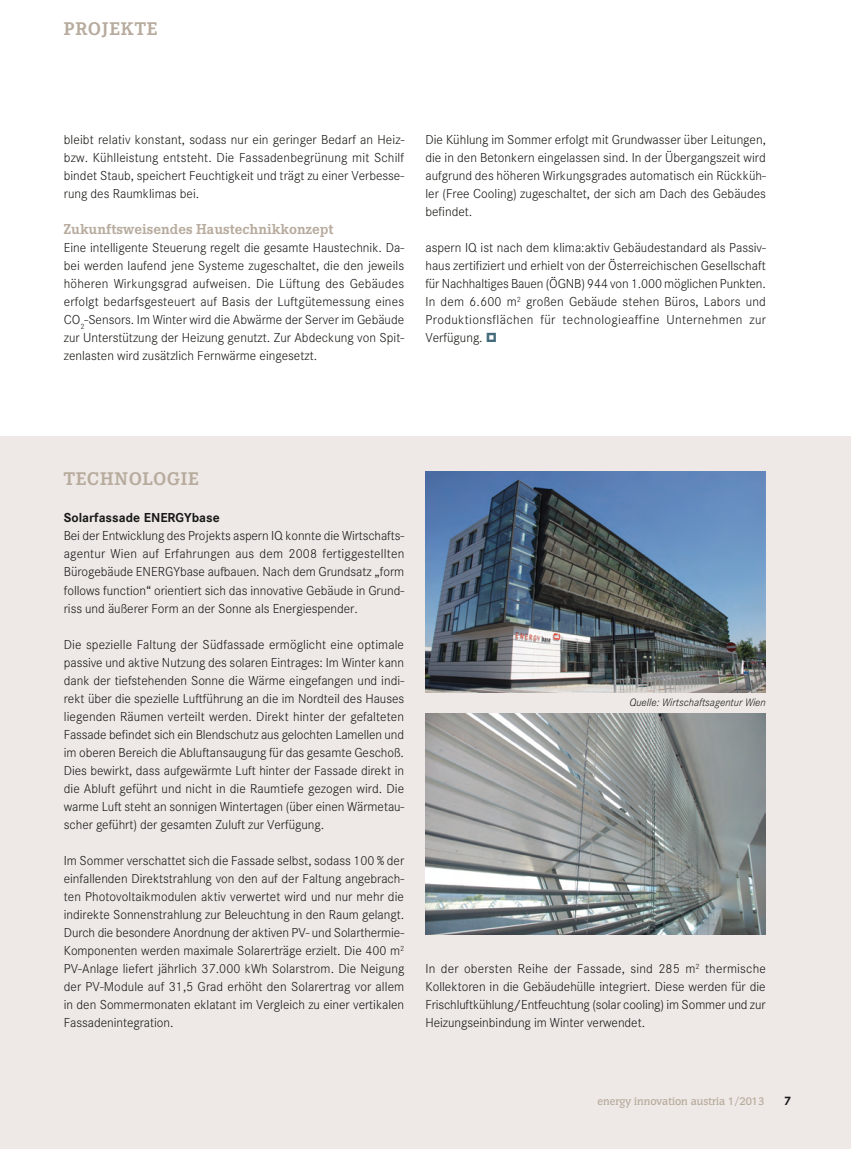
<style>
.page{position:relative;width:851px;height:1149px;background:#fff}
.page>*{position:absolute;margin:0;border:0;box-sizing:border-box;transform-origin:0 0}
.Kapitel{font:700 18px "Corporate EBQ";letter-spacing:.05em;color:#b7ab9d}
.Fliess_Zwischentitel{font:700 15px "Corporate E";color:#b7ab9d}
.Fliesstext{font:300 12.75px/18px "Corporate SBQ";color:#181816;text-align:justify}
.Fliesstext-2{font:700 12.75px "Corporate SBQ";color:#181816}
.t1{font:700 12px "Corporate SBQ";color:#181816}
.t2{font:500 10.5px "Congress";color:#b7ab9d}
.Bild_Quelle{font:italic 300 10.5px "Corporate SBQ";color:#181816}
</style>
<div class="page">
<div style="left:0;top:436px;width:850px;height:712px;background:#eee9e6"></div>
<img style="left:425px;top:713px;width:340px;height:221px">
<img style="left:425px;top:471px;width:340px;height:221px">
<hr style="left:0;top:0;width:1px;height:201px;background:#ececed">
<hr style="left:0;top:222px;width:1px;height:214px;background:#ececed">
<p class="Kapitel" style="left:64px;top:18px;width:95px">PROJEKTE</p>
<p class="Fliesstext" style="left:64px;top:131px;width:342px">bleibt relativ konstant, sodass nur ein geringer Bedarf an Heiz&shy;bzw. Kühlleistung entsteht. Die Fassadenbegrünung mit Schilf bindet Staub, speichert Feuchtigkeit und trägt zu einer Verbesse&shy;rung des Raumklimas bei.</p>
<p class="Fliess_Zwischentitel" style="left:64px;top:221px;width:271px">Zukunftsweisendes Haustechnikkonzept</p>
<p class="Fliesstext" style="left:64px;top:239px;width:342px">Eine intelligente Steuerung regelt die gesamte Haustechnik. Da&shy;bei werden laufend jene Systeme zugeschaltet, die den jeweils höheren Wirkungsgrad aufweisen. Die Lüftung des Gebäudes erfolgt bedarfsgesteuert auf Basis der Luftgütemessung eines CO<sub>2</sub>-Sensors. Im Winter wird die Abwärme der Server im Gebäude zur Unterstützung der Heizung genutzt. Zur Abdeckung von Spit&shy;zenlasten wird zusätzlich Fernwärme eingesetzt.</p>
<p class="Fliesstext" style="left:425px;top:131px;width:342px">Die Kühlung im Sommer erfolgt mit Grundwasser über Leitungen, die in den Betonkern eingelassen sind. In der Übergangszeit wird aufgrund des höheren Wirkungsgrades automatisch ein Rückküh&shy;ler (Free Cooling) zugeschaltet, der sich am Dach des Gebäudes befindet.</p>
<p class="Fliesstext" style="left:425px;top:239px;width:342px">aspern IQ ist nach dem klima:aktiv Gebäudestandard als Passiv&shy;haus zertifiziert und erhielt von der Österreichischen Gesellschaft für Nachhaltiges Bauen (ÖGNB) 944 von 1.000 möglichen Punkten.<br>In dem 6.600 m<sup>2</sup> großen Gebäude stehen Büros, Labors und Produktionsflächen für technologieaffine Unternehmen zur Verfügung.</p>
<p class="Kapitel" style="left:64px;top:468px;width:136px">TECHNOLOGIE</p>
<p class="Fliesstext-2" style="left:64px;top:510px;width:157px">Solarfassade ENERGYbase</p>
<p class="Fliesstext" style="left:64px;top:527px;width:342px">Bei der Entwicklung des Projekts aspern IQ konnte die Wirtschafts&shy;agentur Wien auf Erfahrungen aus dem 2008 fertiggestellten Bürogebäude ENERGYbase aufbauen. Nach dem Grundsatz „form follows function“ orientiert sich das innovative Gebäude in Grund&shy;riss und äußerer Form an der Sonne als Energiespender.</p>
<p class="Fliesstext" style="left:64px;top:635px;width:342px">Die spezielle Faltung der Südfassade ermöglicht eine optimale passive und aktive Nutzung des solaren Eintrages: Im Winter kann dank der tiefstehenden Sonne die Wärme eingefangen und indi&shy;rekt über die spezielle Luftführung an die im Nordteil des Hauses liegenden Räumen verteilt werden. Direkt hinter der gefalteten Fassade befindet sich ein Blendschutz aus gelochten Lamellen und im oberen Bereich die Abluftansaugung für das gesamte Geschoß.<br>Dies bewirkt, dass aufgewärmte Luft hinter der Fassade direkt in die Abluft geführt und nicht in die Raumtiefe gezogen wird. Die warme Luft steht an sonnigen Wintertagen (über einen Wärmetau&shy;scher geführt) der gesamten Zuluft zur Verfügung.</p>
<p class="Fliesstext" style="left:64px;top:851px;width:342px">Im Sommer verschattet sich die Fassade selbst, sodass 100 % der einfallenden Direktstrahlung von den auf der Faltung angebrach&shy;ten Photovoltaikmodulen aktiv verwertet wird und nur mehr die indirekte Sonnenstrahlung zur Beleuchtung in den Raum gelangt.<br>Durch die besondere Anordnung der aktiven PV- und Solarthermie-Komponenten werden maximale Solarerträge erzielt. Die 400 m<sup>2<br></sup>PV-Anlage liefert jährlich 37.000 kWh Solarstrom. Die Neigung der PV-Module auf 31,5 Grad erhöht den Solarertrag vor allem in den Sommermonaten eklatant im Vergleich zu einer vertikalen Fassadenintegration.</p>
<p class="Bild_Quelle" style="left:629px;top:696px;width:138px">Quelle: Wirtschaftsagentur Wien</p>
<p class="Fliesstext" style="left:425px;top:959px;width:342px">In der obersten Reihe der Fassade, sind 285 m<sup>2</sup> thermische Kollektoren in die Gebäudehülle integriert. Diese werden für die Frischluftkühlung/Entfeuchtung (solar cooling) im Sommer und zur Heizungseinbindung im Winter verwendet.</p>
<p class="t2" style="left:597px;top:1094px;width:168px">energy innovation austria 1/2013</p>
<p class="t1" style="left:783px;top:1093px;width:9px">7</p>
</div>
